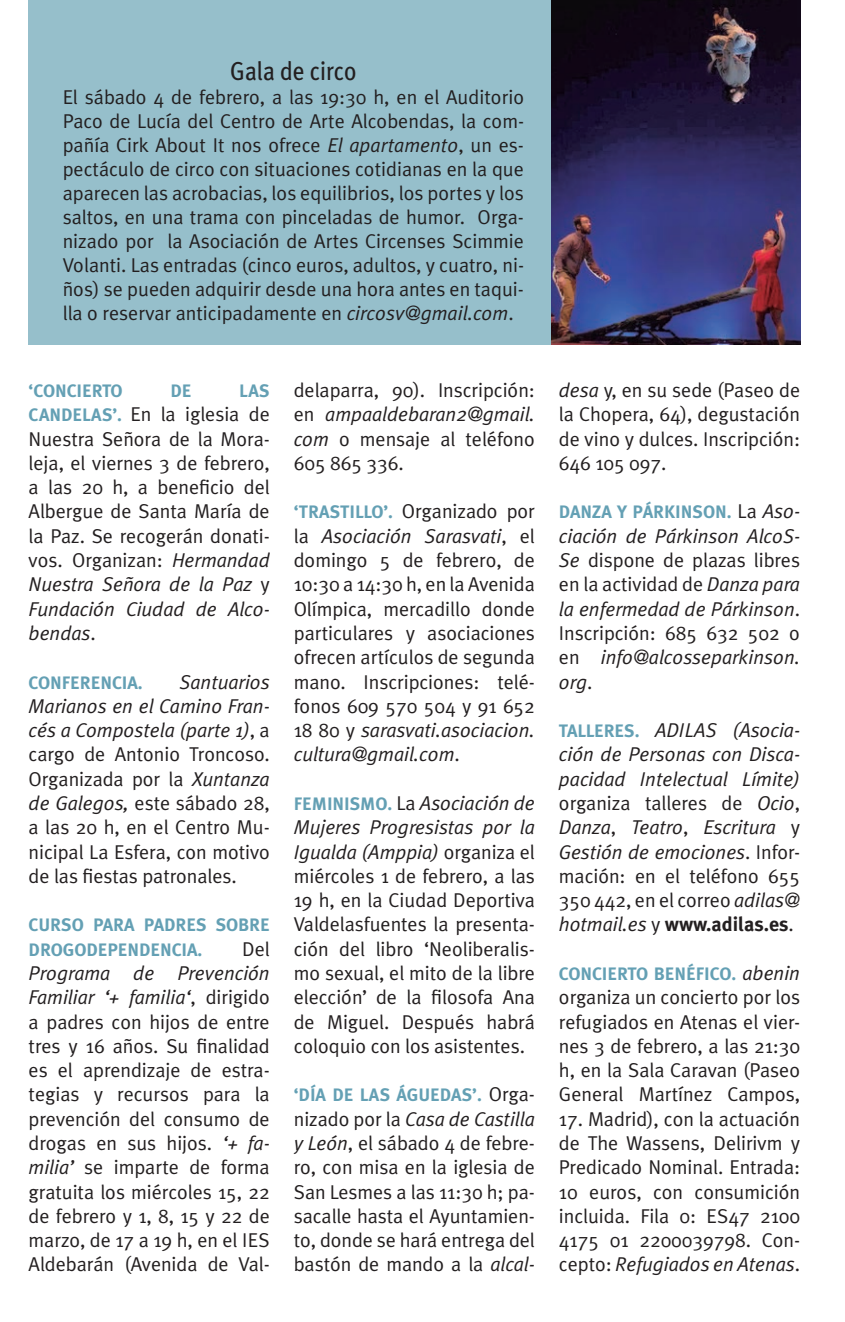
<style>
.page{position:relative;width:845px;height:1322px;background:#fff}
.page>*{position:absolute;margin:0;border:0;box-sizing:border-box;transform-origin:0 0}
.t1{font:26px "Meta Plus";color:#231f20;scale:.9 1}
.t2{font:20px/24.2px "Meta Plus Normal";letter-spacing:-.005em;color:#231f20;text-align:justify}
.t3{font:italic 20px/24.2px "Meta Plus Normal";letter-spacing:-.005em;color:#231f20;text-align:justify}
.t4{font:700 20px "Meta Plus";color:#231f20}
.t5{font:700 18px/24.2px "Meta Plus";letter-spacing:-.005em;color:#64a0b4}
.s1{font-style:italic}
.s2{font-family:"Meta Plus";font-weight:700;font-size:18px;color:#64a0b4}
.s3{font-family:"Meta Plus Normal";font-weight:400;font-size:20px;color:#231f20}
.s4{font-family:"Meta Plus Normal";font-weight:400;font-style:italic;font-size:20px;color:#231f20}
.s5{font-style:normal}
.s6{font-family:"Meta Plus";font-weight:700;font-style:normal;font-size:18px;color:#64a0b4}
.s7{font-family:"Meta Plus Normal";font-weight:400;font-style:italic}
.s8{font-family:"Meta Plus Normal";font-weight:400}
</style>
<div class="page">
<div style="left:29px;top:0;width:771px;height:345px;background:#96bfcb"></div>
<img style="left:552px;top:0;width:248px;height:345px">
<h1 class="t1" style="left:230px;top:56px;width:142px">Gala de circo</h1>
<p class="t2" style="left:63px;top:85px;width:463px">El sábado 4 de febrero, a las 19:30 h, en el Auditorio Paco de Lucía del Centro de Arte Alcobendas, la com&shy;pañía Cirk About It nos ofrece <span class="s1">El apartamento</span>, un es&shy;pectáculo de circo con situaciones cotidianas en la que aparecen las acrobacias, los equilibrios, los portes y los saltos, en una trama con pinceladas de humor. Orga&shy;nizado por la Asociación de Artes Circenses Scimmie Volanti. Las entradas (cinco euros, adultos, y cuatro, ni&shy;ños) se pueden adquirir desde una hora antes en taqui&shy;lla o reservar anticipadamente en <span class="s1">circosv@gmail.com</span>.</p>
<p class="t5" style="left:29px;top:378px;width:95px">‘CONCIERTO</p>
<p class="t5" style="left:170px;top:378px;width:23px">DE</p>
<p class="t5" style="left:239px;top:378px;width:32px">LAS</p>
<p class="t2" style="left:29px;top:402px;width:243px"><span class="s2">CANDELAS’.</span> En la iglesia de Nuestra Señora de la Mora&shy;leja, el viernes 3 de febrero, a las 20 h, a beneficio del Albergue de Santa María de la Paz. Se recogerán donati&shy;vos. Organizan: <span class="s1">Hermandad Nuestra Señora de la Paz</span> y <span class="s1">Fundación Ciudad de Alco&shy;bendas</span>.</p>
<p class="t5" style="left:29px;top:670px;width:115px">CONFERENCIA.</p>
<p class="t2" style="left:29px;top:669px;width:243px;text-indent:151px"><span class="s1">Santuarios Marianos en el Camino Fran&shy;cés a Compostela (parte 1)</span>, a cargo de Antonio Troncoso.<br>Organizada por la <span class="s1">Xuntanza de Galegos,</span> este sábado 28, a las 20 h, en el Centro Mu&shy;nicipal La Esfera, con motivo de las fiestas patronales.</p>
<p class="t5" style="left:29px;top:913px;width:243px">CURSO PARA PADRES SOBRE<br>DROGODEPENDENCIA.</p>
<p class="t2" style="left:242px;top:936px;width:29px">Del</p>
<p class="t2" style="left:29px;top:960px;width:243px"><span class="s1">Programa de Prevención Familiar ‘+ familia‘</span>, dirigido a padres con hijos de entre tres y 16 años. Su finalidad es el aprendizaje de estra&shy;tegias y recursos para la prevención del consumo de drogas en sus hijos. <span class="s1">‘+ fa&shy;milia’</span> se imparte de forma gratuita los miércoles 15, 22 de febrero y 1, 8, 15 y 22 de marzo, de 17 a 19 h, en el IES Aldebarán (Avenida de Val-</p>
<p class="t2" style="left:294px;top:378px;width:243px">delaparra, 90). Inscripción: en <span class="s1">ampaaldebaran2@gmail. com</span> o mensaje al teléfono 605 865 336.</p>
<p class="t2" style="left:294px;top:499px;width:243px"><span class="s2">‘TRASTILLO’.</span> Organizado por la <span class="s1">Asociación Sarasvati</span>, el domingo 5 de febrero, de 10:30 a 14:30 h, en la Avenida Olímpica, mercadillo donde particulares y asociaciones ofrecen artículos de segunda mano. Inscripciones: telé&shy;fonos 609 570 504 y 91 652<br>18 80 y <span class="s1">sarasvati.asociacion. cultura@gmail.com</span>.</p>
<p class="t2" style="left:294px;top:790px;width:243px"><span class="s2">FEMINISMO.</span> La <span class="s1">Asociación de Mujeres Progresistas por la Igualda (Amppia)</span> organiza el miércoles 1 de febrero, a las 19 h, en la Ciudad Deportiva Valdelasfuentes la presenta&shy;ción del libro ‘Neoliberalis&shy;mo sexual, el mito de la libre elección’ de la filosofa Ana de Miguel. Después habrá coloquio con los asistentes.</p>
<p class="t5" style="left:294px;top:1083px;width:243px">‘DÍA DE LAS ÁGUEDAS’. <span class="s3">Orga-</span></p>
<p class="t2" style="left:294px;top:1106px;width:243px">nizado por la <span class="s1">Casa de Castilla y León</span>, el sábado 4 de febre&shy;ro, con misa en la iglesia de San Lesmes a las 11:30 h; pa&shy;sacalle hasta el Ayuntamien&shy;to, donde se hará entrega del bastón de mando a la <span class="s1">alcal-</span></p>
<p class="t2" style="left:559px;top:378px;width:243px"><span class="s1">desa</span> y, en su sede (Paseo de la Chopera, 64), degustación de vino y dulces. Inscripción:<br>646 105 097.</p>
<p class="t5" style="left:559px;top:500px;width:243px">DANZA Y PÁRKINSON. <span class="s3">La</span> <span class="s4">Aso-</span></p>
<p class="t3" style="left:559px;top:523px;width:243px">ciación de Párkinson AlcoS-Se <span class="s5">dispone de plazas libres en la actividad de</span> Danza para la enfermedad de Párkinson<span class="s5">.<br>Inscripción: 685 632 502 o en</span> info@alcosseparkinson. org<span class="s5">.</span></p>
<p class="t3" style="left:559px;top:718px;width:243px"><span class="s6">TALLERES.</span> ADILAS (Asocia&shy;ción de Personas con Disca&shy;pacidad Intelectual Límite) <span class="s5">organiza talleres de</span> Ocio<span class="s5">, </span>Danza<span class="s5">,</span> Teatro<span class="s5">,</span> Escritura <span class="s5">y </span>Gestión de emociones<span class="s5">. Infor&shy;mación: en el teléfono 655<br>350 442, en el correo</span> adilas@</p>
<p class="t4" style="left:559px;top:913px;width:236px"><span class="s7">hotmail.es</span> <span class="s8">y</span> www.adilas.es<span class="s8">.</span></p>
<p class="t5" style="left:559px;top:961px;width:243px">CONCIERTO BENÉFICO. <span class="s4">abenin</span></p>
<p class="t2" style="left:559px;top:985px;width:243px">organiza un concierto por los refugiados en Atenas el vier&shy;nes 3 de febrero, a las 21:30 h, en la Sala Caravan (Paseo General Martínez Campos,</p>
<p class="t2" style="left:559px;top:1106px;width:243px">17. Madrid), con la actuación de The Wassens, Delirivm y Predicado Nominal. Entrada:<br>10 euros, con consumición incluida. Fila 0: ES47 2100<br>4175 01 2200039798. Con&shy;cepto: <span class="s1">Refugiados en Atenas</span>.</p>
</div>
